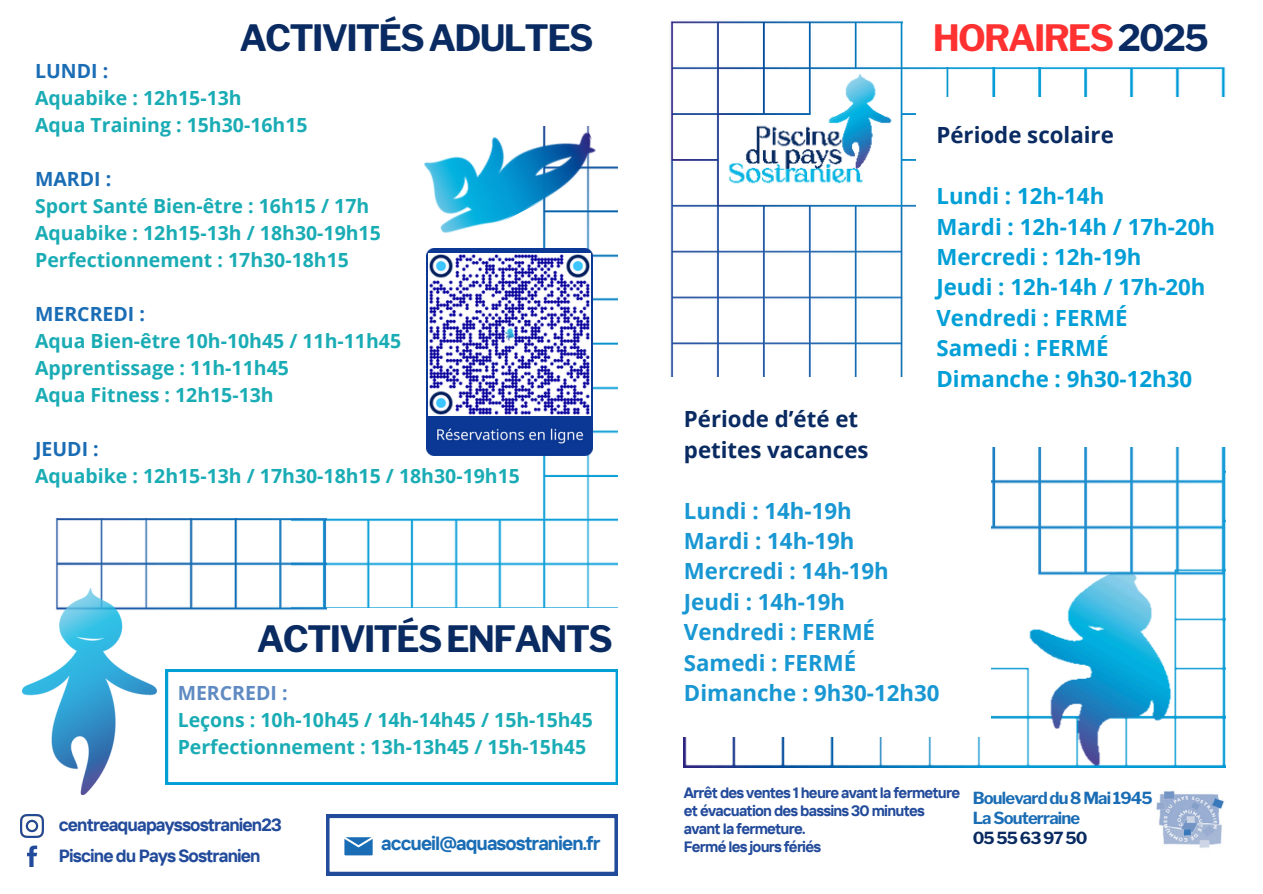
<style>
.page{position:relative;width:1263px;height:894px;background:#fff}
.page>*{position:absolute;margin:0;border:0;box-sizing:border-box;transform-origin:0 0}
.t1{font:700 36px "Libre Franklin";letter-spacing:-.05em;color:#092b62}
.t2{font:700 36px "Libre Franklin";letter-spacing:-.05em;color:#ff3131}
.t3{font:700 22.2px/30.3px "Open Sans";color:#029fd7}
.t4{font:700 22.2px/30.3px "Open Sans";color:#1897d3}
.t5{font:700 22.2px/30.3px "Open Sans";color:#092b62}
.t6{font:700 19.5px/27px "Open Sans";color:#1aacb5}
.t7{font:700 19.05px "TT Interphases";letter-spacing:-.05em;color:#1a6db5}
.t8{font:700 17.55px "TT Interphases";letter-spacing:-.05em;color:#234b9b}
.t9{font:700 16.5px "Libre Franklin";letter-spacing:-.05em;color:#1a6db5}
.t10{font:700 16.5px "Libre Franklin";letter-spacing:-.05em;color:#092b62}
.t11{font:700 15px "TT Interphases";letter-spacing:-.05em;color:#234b9b}
.s1{color:#1a6db5}
.s2{color:#5f8ac2}
.s3{color:#092b62}
</style>
<div class="page">
<img style="left:21px;top:814px;width:22px;height:23px">
<svg style="left:27px;top:845px;width:10px;height:21px"></svg>
<img style="left:684px;top:593px;width:541px;height:174px">
<img style="left:670px;top:21px;width:556px;height:572px">
<div style="left:917px;top:97px;width:319px;height:349px;background:#fff"></div>
<div style="left:666px;top:377px;width:325px;height:359px;background:#fff"></div>
<img style="left:1156px;top:790px;width:68px;height:58px">
<img style="left:326px;top:166px;width:292px;height:441px">
<img style="left:411px;top:126px;width:196px;height:122px">
<img style="left:55px;top:518px;width:271px;height:153px">
<svg style="left:166px;top:669px;width:452px;height:115px"></svg>
<img style="left:22px;top:588px;width:134px;height:206px">
<img style="left:426px;top:248px;width:167px;height:207px">
<img style="left:428px;top:253px;width:162px;height:162px">
<div style="left:903px;top:17px;width:140px;height:49px;background:#fff"></div>
<svg style="left:326px;top:814px;width:291px;height:60px"></svg>
<p class="t1" style="left:239px;top:16px;width:356px">ACTIVITÉS ADULTES</p>
<h3 class="t6" style="left:35px;top:57px;width:274px"><span class="s1">LUNDI :<br></span>Aquabike : 12h15-13h<br>Aqua Training : 15h30-16h15</h3>
<h3 class="t6" style="left:35px;top:165px;width:347px"><span class="s1">MARDI :<br></span>Sport Santé Bien-être : 16h15 / 17h<br>Aquabike : 12h15-13h / 18h30-19h15<br>Perfectionnement : 17h30-18h15</h3>
<h3 class="t6" style="left:35px;top:300px;width:367px"><span class="s1">MERCREDI :<br></span>Aqua Bien-être 10h-10h45 / 11h-11h45<br>Apprentissage : 11h-11h45<br>Aqua Fitness : 12h15-13h</h3>
<p class="t6" style="left:35px;top:435px;width:486px"><span class="s1">JEUDI :<br></span>Aquabike : 12h15-13h / 17h30-18h15 / 18h30-19h15</p>
<h1 class="t1" style="left:257px;top:616px;width:357px">ACTIVITÉS ENFANTS</h1>
<h2 class="t6" style="left:178px;top:678px;width:417px"><span class="s2">MERCREDI :<br></span>Leçons : 10h-10h45 / 14h-14h45 / 15h-15h45<br>Perfectionnement : 13h-13h45 / 15h-15h45</h2>
<h1 class="t8" style="left:59px;top:813px;width:224px">centreaquapayssostranien23</h1>
<h3 class="t8" style="left:59px;top:843px;width:203px">Piscine du Pays Sostranien</h3>
<h3 class="t7" style="left:381px;top:831px;width:221px">accueil@aquasostranien.fr</h3>
<h3 class="t2" style="left:933px;top:16px;width:277px">HORAIRES <span class="s3">2025</span></h3>
<p class="t5" style="left:936px;top:120px;width:179px">Période scolaire</p>
<p class="t3" style="left:936px;top:180px;width:280px">Lundi : 12h-14h<br>Mardi : 12h-14h / 17h-20h<br>Mercredi : 12h-19h<br>Jeudi : 12h-14h / 17h-20h<br>Vendredi : FERMÉ<br>Samedi : FERMÉ<br>Dimanche : 9h30-12h30</p>
<p class="t5" style="left:684px;top:403px;width:186px">Période d’été et petites vacances</p>
<p class="t4" style="left:684px;top:494px;width:257px">Lundi : 14h-19h<br>Mardi : 14h-19h<br>Mercredi : 14h-19h<br>Jeudi : 14h-19h<br>Vendredi : FERMÉ<br>Samedi : FERMÉ<br>Dimanche : 9h30-12h30</p>
<p class="t11" style="left:684px;top:783px;width:278px">Arrêt des ventes 1 heure avant la fermeture</p>
<p class="t11" style="left:684px;top:801px;width:242px">et évacuation des bassins 30 minutes</p>
<p class="t11" style="left:684px;top:819px;width:123px">avant la fermeture.</p>
<h3 class="t11" style="left:684px;top:837px;width:139px">Fermé les jours fériés</h3>
<p class="t9" style="left:973px;top:787px;width:181px">Boulevard du 8 Mai 1945</p>
<h1 class="t9" style="left:973px;top:807px;width:109px">La Souterraine</h1>
<h3 class="t10" style="left:973px;top:828px;width:116px">05 55 63 97 50</h3>
</div>
